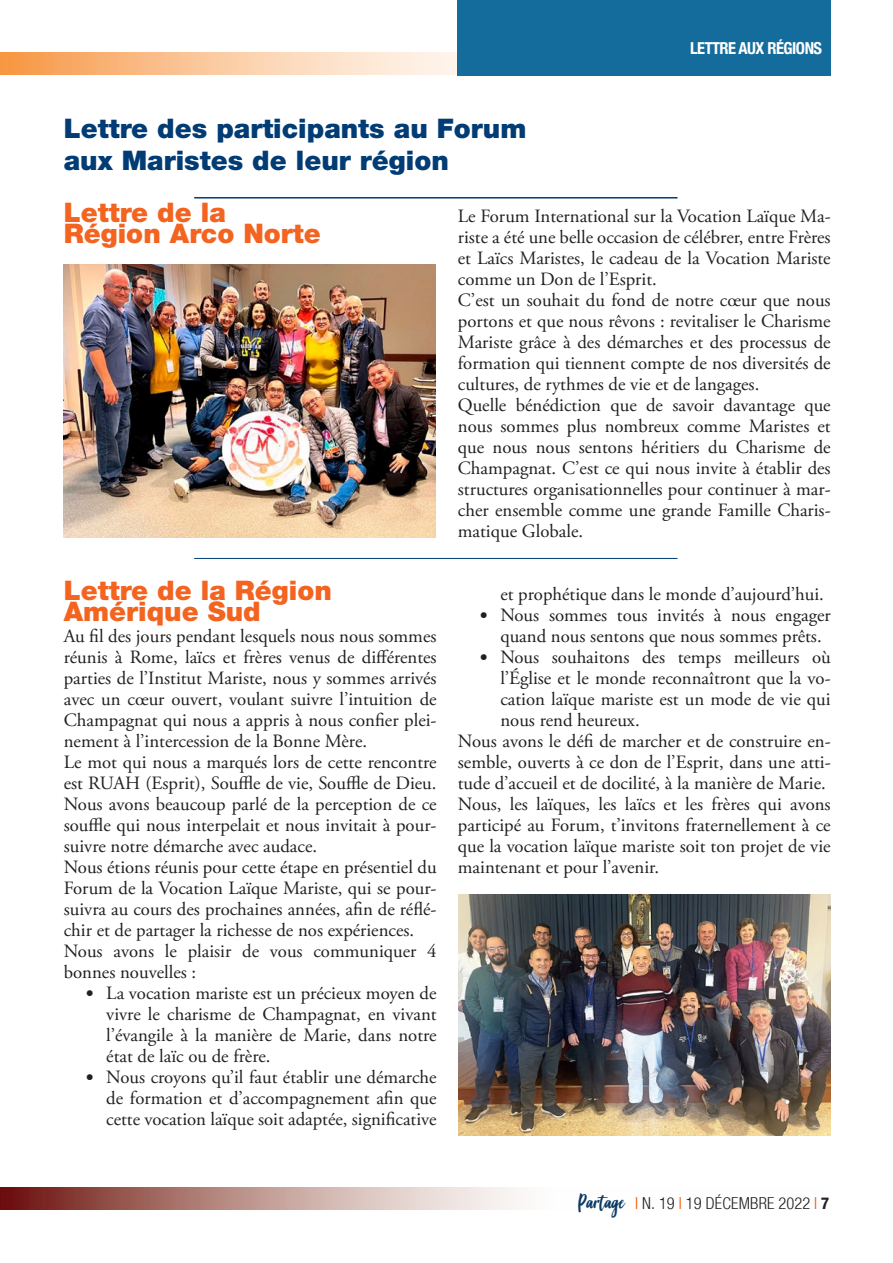
<style>
.page{position:relative;width:893px;height:1263px;background:#fff}
.page>*{position:absolute;margin:0;border:0;box-sizing:border-box;transform-origin:0 0}
.DidacaliaFotos{font:900 27px/21px "Helvetica Neue";color:#f36421}
.DidacaliaFotos-2{font:900 27px "Helvetica Neue";color:#013c75}
.t1{font:18.75px/21px "Adobe Garamond Pro";color:#231f20;text-align:justify}
.t2{font:300 condensed 16.5px "Helvetica Neue";letter-spacing:.015em;color:#231f20}
.Testo_normal{font:700 condensed 16.5px "Helvetica Neue";color:#fff}
.Testo_normal-2{font:700 condensed 16.5px "Helvetica Neue";letter-spacing:-.03em;color:#fff}
.s1{font-family:"Calibri"}
.s2{font-family:"Good Vibes";font-weight:400;font-stretch:normal;font-size:22.5px;color:#0a3963}
.s3{color:#f45706}
.s4{font-weight:700}
</style>
<div class="page">
<svg style="left:0;top:53px;width:457px;height:22px;background:#fbcaa1"></svg>
<svg style="left:0;top:1187px;width:518px;height:22px;background:#bb918b"></svg>
<div style="left:457px;top:0;width:374px;height:75px;background:#136c9c"></div>
<hr style="left:194px;top:558px;width:483px;height:1px;background:#013c75">
<hr style="left:194px;top:197px;width:483px;height:2px;background:#013c75">
<img style="left:458px;top:894px;width:373px;height:241px">
<img style="left:64px;top:264px;width:372px;height:273px">
<p class="DidacaliaFotos-2" style="left:64px;top:112px;width:464px">Lettre des participants au Forum</p>
<p class="DidacaliaFotos-2" style="left:64px;top:144px;width:387px">aux Maristes de leur région</p>
<p class="Testo_normal-2" style="left:690px;top:34px;width:134px">LETTRE AUX RÉGIONS</p>
<p class="Testo_normal" style="left:672px;top:34px;width:152px">SECRE ARIAT OF LAITY</p>
<p class="DidacaliaFotos" style="left:64px;top:202px;width:164px">Lettre de la</p>
<p class="DidacaliaFotos" style="left:64px;top:223px;width:259px">Région Arco Norte</p>
<p class="DidacaliaFotos" style="left:64px;top:580px;width:270px">Lettre de la Région<br>Amérique Sud</p>
<p class="t1" style="left:64px;top:626px;width:374px">Au fil des jours pendant lesquels nous nous sommes réunis à Rome, laïcs et frères venus de différentes parties de l’Institut Mariste, nous y sommes arrivés avec un cœur ouvert, voulant suivre l’intuition de Champagnat qui nous a appris à nous confier plei&shy;nement à l’intercession de la Bonne Mère.</p>
<p class="t1" style="left:64px;top:752px;width:374px">Le mot qui nous a marqués lors de cette rencontre est RUAH (Esprit), Souffle de vie, Souffle de Dieu.<br>Nous avons beaucoup parlé de la perception de ce souffle qui nous interpelait et nous invitait à pour&shy;suivre notre démarche avec audace.</p>
<p class="t1" style="left:64px;top:857px;width:374px">Nous étions réunis pour cette étape en présentiel du Forum de la Vocation Laïque Mariste, qui se pour&shy;suivra au cours des prochaines années, afin de réflé&shy;chir et de partager la richesse de nos expériences.</p>
<p class="t1" style="left:64px;top:941px;width:374px">Nous avons le plaisir de vous communiquer 4 bonnes nouvelles :</p>
<p class="t1" style="left:106px;top:983px;width:332px;text-indent:-21px"><span class="s1">•</span> La vocation mariste est un précieux moyen de vivre le charisme de Champagnat, en vivant l’évangile à la manière de Marie, dans notre état de laïc ou de frère.</p>
<p class="t1" style="left:106px;top:1067px;width:332px;text-indent:-21px"><span class="s1">•</span> Nous croyons qu’il faut établir une démarche de formation et d’accompagnement afin que cette vocation laïque soit adaptée, significative</p>
<p class="t1" style="left:458px;top:206px;width:374px">Le Forum International sur la Vocation Laïque Ma&shy;riste a été une belle occasion de célébrer, entre Frères et Laïcs Maristes, le cadeau de la Vocation Mariste comme un Don de l’Esprit.</p>
<p class="t1" style="left:458px;top:290px;width:374px">C’est un souhait du fond de notre cœur que nous portons et que nous rêvons : revitaliser le Charisme Mariste grâce à des démarches et des processus de formation qui tiennent compte de nos diversités de cultures, de rythmes de vie et de langages.</p>
<p class="t1" style="left:458px;top:395px;width:374px">Quelle bénédiction que de savoir davantage que nous sommes plus nombreux comme Maristes et que nous nous sentons héritiers du Charisme de Champagnat. C’est ce qui nous invite à établir des structures organisationnelles pour continuer à mar&shy;cher ensemble comme une grande Famille Charis&shy;matique Globale.</p>
<p class="t1" style="left:500px;top:584px;width:325px">et prophétique dans le monde d’aujourd’hui.</p>
<p class="t1" style="left:500px;top:605px;width:332px;text-indent:-21px"><span class="s1">•</span> Nous sommes tous invités à nous engager quand nous sentons que nous sommes prêts.</p>
<p class="t1" style="left:500px;top:647px;width:332px;text-indent:-21px"><span class="s1">•</span> Nous souhaitons des temps meilleurs où l’Église et le monde reconnaîtront que la vo&shy;cation laïque mariste est un mode de vie qui nous rend heureux.</p>
<p class="t1" style="left:458px;top:731px;width:374px">Nous avons le défi de marcher et de construire en&shy;semble, ouverts à ce don de l’Esprit, dans une atti&shy;tude d’accueil et de docilité, à la manière de Marie.</p>
<p class="t1" style="left:458px;top:794px;width:374px">Nous, les laïques, les laïcs et les frères qui avons participé au Forum, t’invitons fraternellement à ce que la vocation laïque mariste soit ton projet de vie maintenant et pour l’avenir.</p>
<p class="t2" style="left:578px;top:1194px;width:253px"><span class="s2">Partage</span> <span class="s3">I</span> N. 19 <span class="s3">I</span> 19 DÉCEMBRE 2022 <span class="s3">I</span> <span class="s4">7</span></p>
</div>
